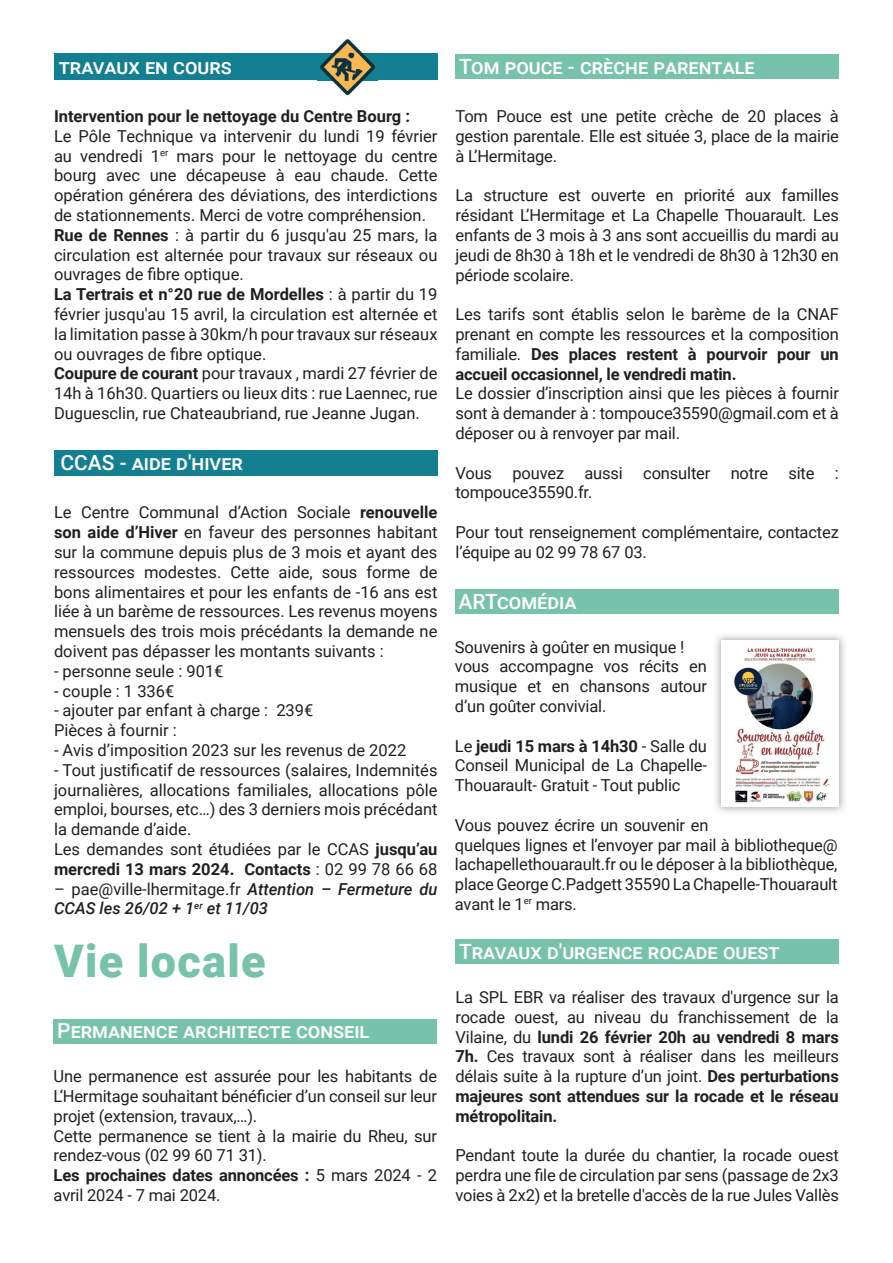
<style>
.page{position:relative;width:893px;height:1263px;background:#fff}
.page>*{position:absolute;margin:0;border:0;box-sizing:border-box;transform-origin:0 0}
.t1{font:900 45px "Roboto";letter-spacing:.03em;color:#76c2aa}
.t2{font:500 21px "Roboto";color:#fff}
.t3{font:16.5px/19.8px "Roboto";letter-spacing:-.01em;color:#231f20;text-align:justify}
.t4{font:italic 500 16.5px/19.8px "Roboto";color:#231f20}
.t5{font:700 16.5px "Roboto";color:#231f20}
.s1{font-weight:700}
.s2{font-weight:400;font-style:normal}
</style>
<div class="page">
<div style="left:456px;top:54px;width:383px;height:25px;background:#76c2aa"></div>
<div style="left:54px;top:1018px;width:383px;height:25px;background:#76c2aa"></div>
<div style="left:455px;top:589px;width:383px;height:25px;background:#76c2aa"></div>
<img style="left:716px;top:635px;width:129px;height:178px">
<img style="left:721px;top:640px;width:118px;height:167px">
<div style="left:455px;top:939px;width:384px;height:25px;background:#76c2aa"></div>
<div style="left:54px;top:53px;width:383px;height:27px;background:#137f92"></div>
<img style="left:317px;top:39px;width:61px;height:57px">
<img style="left:317px;top:53px;width:61px;height:27px">
<div style="left:54px;top:450px;width:383px;height:25px;background:#137f91"></div>
<p class="t2" style="left:59px;top:51px;width:175px">TRAVAUX EN COURS</p>
<p class="t5" style="left:54px;top:105px;width:358px">Intervention pour le nettoyage du Centre Bourg :</p>
<p class="t3" style="left:54px;top:125px;width:385px;text-align:left">Le Pôle Technique va intervenir du lundi 19 février au vendredi 1<sup>er</sup> mars pour le nettoyage du centre bourg avec une décapeuse à eau chaude. Cette opération générera des déviations, des interdictions de stationnements. Merci de votre compréhension.<br><span class="s1">Rue de Rennes</span> : à partir du 6 jusqu'au 25 mars, la circulation est alternée pour travaux sur réseaux ou ouvrages de fibre optique.<br><span class="s1">La Tertrais et n°20 rue de Mordelles</span> : à partir du 19 février jusqu'au 15 avril, la circulation est alternée et la limitation passe à 30km/h pour travaux sur réseaux ou ouvrages de fibre optique.<br><span class="s1">Coupure de courant</span> pour travaux , mardi 27 février de 14h à 16h30. Quartiers ou lieux dits : rue Laennec, rue Duguesclin, rue Chateaubriand, rue Jeanne Jugan.</p>
<p class="t2" style="left:60px;top:448px;width:184px">CCAS - AIDE D'HIVER</p>
<p class="t3" style="left:54px;top:502px;width:385px">Le Centre Communal d’Action Sociale <span class="s1">renouvelle son aide d’Hiver</span> en faveur des personnes habitant sur la commune depuis plus de 3 mois et ayant des ressources modestes. Cette aide, sous forme de bons alimentaires et pour les enfants de -16 ans est liée à un barème de ressources. Les revenus moyens mensuels des trois mois précédants la demande ne doivent pas dépasser les montants suivants :</p>
<p class="t3" style="left:54px;top:660px;width:171px">- personne seule : 901€</p>
<p class="t3" style="left:54px;top:680px;width:122px">- couple : 1 336€</p>
<p class="t3" style="left:54px;top:700px;width:261px">- ajouter par enfant à charge : 239€<br>Pièces à fournir :</p>
<p class="t3" style="left:54px;top:739px;width:354px">- Avis d’imposition 2023 sur les revenus de 2022</p>
<p class="t3" style="left:54px;top:759px;width:385px;text-align:left">- Tout justificatif de ressources (salaires, Indemnités journalières, allocations familiales, allocations pôle emploi, bourses, etc…) des 3 derniers mois précédant la demande d’aide.<br>Les demandes sont étudiées par le CCAS <span class="s1">jusqu’au mercredi 13 mars 2024. Contacts</span> : 02 99 78 66 68</p>
<p class="t4" style="left:54px;top:878px;width:385px"><span class="s2">– pae@ville-lhermitage.fr</span> Attention – Fermeture du<br>CCAS les 26/02 + 1<sup>er</sup> et 11/03</p>
<h1 class="t1" style="left:54px;top:930px;width:213px">Vie locale</h1>
<p class="t2" style="left:57px;top:1016px;width:314px">PERMANENCE ARCHITECTE CONSEIL</p>
<p class="t3" style="left:54px;top:1066px;width:385px;text-align:left">Une permanence est assurée pour les habitants de L‘Hermitage souhaitant bénéficier d’un conseil sur leur projet (extension, travaux,…).<br>Cette permanence se tient à la mairie du Rheu, sur rendez-vous (02 99 60 71 31).<br><span class="s1">Les prochaines dates annoncées :</span> 5 mars 2024 - 2 avril 2024 - 7 mai 2024.</p>
<p class="t2" style="left:459px;top:52px;width:297px">TOM POUCE - CRÈCHE PARENTALE</p>
<p class="t3" style="left:455px;top:106px;width:385px">Tom Pouce est une petite crèche de 20 places à gestion parentale. Elle est située 3, place de la mairie à L’Hermitage.</p>
<p class="t3" style="left:455px;top:185px;width:385px">La structure est ouverte en priorité aux familles résidant L’Hermitage et La Chapelle Thouarault. Les enfants de 3 mois à 3 ans sont accueillis du mardi au jeudi de 8h30 à 18h et le vendredi de 8h30 à 12h30 en période scolaire.</p>
<p class="t3" style="left:455px;top:304px;width:385px">Les tarifs sont établis selon le barème de la CNAF prenant en compte les ressources et la composition familiale. <span class="s1">Des places restent à pourvoir pour un accueil occasionnel, le vendredi matin.</span></p>
<p class="t3" style="left:455px;top:383px;width:385px">Le dossier d’inscription ainsi que les pièces à fournir sont à demander à : tompouce35590@gmail.com et à déposer ou à renvoyer par mail.</p>
<p class="t3" style="left:455px;top:462px;width:385px">Vous pouvez aussi consulter notre site : tompouce35590.fr.</p>
<p class="t3" style="left:455px;top:522px;width:385px">Pour tout renseignement complémentaire, contactez l’équipe au 02 99 78 67 03.</p>
<p class="t2" style="left:459px;top:587px;width:119px">ARTCOMÉDIA</p>
<p class="t3" style="left:455px;top:636px;width:254px;text-align:left">Souvenirs à goûter en musique ! vous accompagne vos récits en musique et en chansons autour d’un goûter convivial.</p>
<p class="t3" style="left:455px;top:735px;width:254px">Le <span class="s1">jeudi 15 mars à 14h30</span> - Salle du Conseil Municipal de La Chapelle-Thouarault- Gratuit - Tout public</p>
<p class="t3" style="left:455px;top:814px;width:384px;text-align:left">Vous pouvez écrire un souvenir en<br>quelques lignes et l’envoyer par mail à bibliotheque@ lachapellethouarault.fr ou le déposer à la bibliothèque, place George C.Padgett 35590 La Chapelle-Thouarault avant le 1<sup>er</sup> mars.</p>
<p class="t2" style="left:459px;top:937px;width:322px">TRAVAUX D'URGENCE ROCADE OUEST</p>
<p class="t3" style="left:455px;top:986px;width:385px">La SPL EBR va réaliser des travaux d'urgence sur la rocade ouest, au niveau du franchissement de la Vilaine, du <span class="s1">lundi 26 février 20h au vendredi 8 mars 7h.</span> Ces travaux sont à réaliser dans les meilleurs délais suite à la rupture d’un joint. <span class="s1">Des perturbations majeures sont attendues sur la rocade et le réseau métropolitain.</span></p>
<p class="t3" style="left:455px;top:1145px;width:385px">Pendant toute la durée du chantier, la rocade ouest perdra une file de circulation par sens (passage de 2x3 voies à 2x2) et la bretelle d'accès de la rue Jules Vallès</p>
</div>
